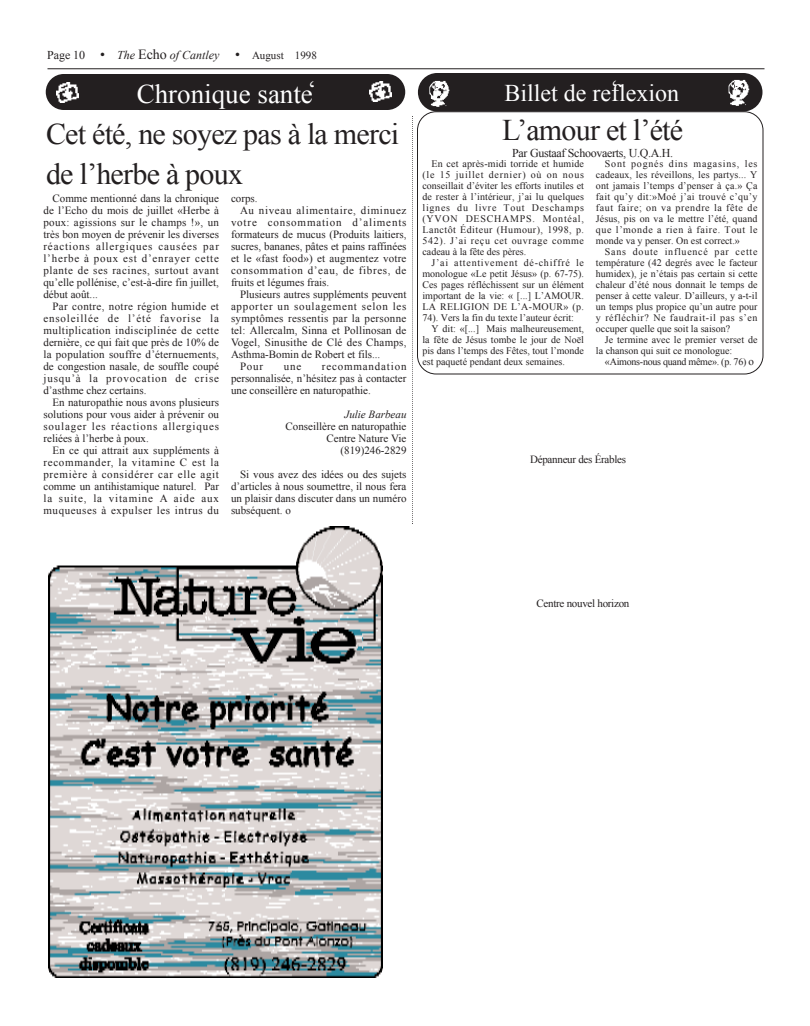
<style>
.page{position:relative;width:810px;height:1026px;background:#fff}
.page>*{position:absolute;margin:0;border:0;box-sizing:border-box;transform-origin:0 0}
.t1{font:30px/39.8px "Times New Roman";letter-spacing:-.025em;color:#231f20}
.t2{font:27px "Times New Roman";color:#fff}
.t3{font:24px "Times New Roman";color:#fff}
.t4{font:italic 12px "Times New Roman";color:#231f20}
.t5{font:12px "Times New Roman";letter-spacing:-.025em;color:#231f20}
.t6{font:11px/12px "Times New Roman";color:#231f20;text-align:justify}
.t7{font:11px "Times New Roman";letter-spacing:.02em;color:#231f20}
.t8{font:11px "Times New Roman";letter-spacing:.06em;color:#231f20}
.t9{font:11px "Times New Roman";letter-spacing:-.025em;color:#231f20}
.t10{font:11px "Times New Roman";letter-spacing:.03em;color:#231f20}
.t11{font:11px "Times New Roman";letter-spacing:.065em;color:#231f20}
.t12{font:11px "Times New Roman";letter-spacing:.075em;color:#231f20}
.t13{font:italic 11px "Times New Roman";color:#231f20}
.t14{font:10px/11px "Times New Roman";color:#231f20;text-align:justify}
.t15{font:10px "Times New Roman";letter-spacing:-.025em;color:#231f20}
.t16{font:10px "Times New Roman";letter-spacing:.075em;color:#231f20}
.t17{font:10px "Times New Roman";letter-spacing:.03em;color:#231f20}
.s1{font-style:normal}
.s2{font-style:normal;font-size:14px}
.s3{font-style:normal;font-size:11px}
.s4{font-size:26px}
.s5{font-size:11px}
</style>
<div class="page">
<hr style="left:48px;top:68px;width:716px;height:1px;background:#231f20">
<div style="left:46px;top:74px;width:359px;height:36px;background:#231f20;border-radius:18px"></div>
<img style="left:57px;top:82px;width:21px;height:21px">
<img style="left:370px;top:82px;width:21px;height:20px">
<svg style="left:412px;top:116px;width:1px;height:408px"></svg>
<img style="left:48px;top:526px;width:335px;height:452px">
<svg style="left:417px;top:111px;width:347px;height:263px"></svg>
<div style="left:418px;top:73px;width:344px;height:39px;background:#231f20;border-radius:19px"></div>
<img style="left:728px;top:79px;width:22px;height:27px">
<img style="left:425px;top:80px;width:25px;height:30px">
<div style="left:441px;top:113px;width:303px;height:48px;background:#fff"></div>
<p class="t4" style="left:47px;top:49px;width:271px"><span class="s1">Page 10</span> <span class="s2">•</span> The <span class="s2">echo</span> of Cantley <span class="s2">•</span> <span class="s3">August 1998</span></p>
<h2 class="t2" style="left:137px;top:79px;width:181px">Chronique sante<span class="s4">‘</span></h2>
<h1 class="t1" style="left:46px;top:114px;width:355px">Cet été, ne soyez pas à la merci de l’herbe à poux</h1>
<p class="t6" style="left:43px;top:192px;width:177px;text-indent:9px">Comme mentionné dans la chronique de l’echo du mois de juillet «Herbe à poux: agissions sur le champs !», un très bon moyen de prévenir les diverses réactions allergiques causées par l’herbe à poux est d’enrayer cette plante de ses racines, surtout avant qu’elle pollénise, c’est-à-dire fin juillet, début août...</p>
<p class="t6" style="left:43px;top:300px;width:177px;text-indent:9px">Par contre, notre région humide et ensoleillée de l’été favorise la multiplication indisciplinée de cette dernière, ce qui fait que près de 10% de la population souffre d’éternuements, de congestion nasale, de souffle coupé jusqu’à la provocation de crise d’asthme chez certains.</p>
<p class="t6" style="left:44px;top:396px;width:177px;text-indent:9px">en naturopathie nous avons plusieurs solutions pour vous aider à prévenir ou soulager les réactions allergiques reliées à l’herbe à poux.</p>
<p class="t6" style="left:44px;top:444px;width:177px;text-indent:9px">en ce qui attrait aux suppléments à recommander, la vitamine C est la première à considérer car elle agit comme un antihistamique naturel. Par la suite, la vitamine A aide aux muqueuses à expulser les intrus du</p>
<p class="t6" style="left:231px;top:192px;width:28px">corps.</p>
<p class="t8" style="left:240px;top:204px;width:168px">Au niveau alimentaire, diminuez</p>
<p class="t12" style="left:231px;top:216px;width:177px">votre consommation d’aliments</p>
<p class="t6" style="left:231px;top:228px;width:177px">formateurs de mucus (Produits laitiers,</p>
<p class="t6" style="left:231px;top:240px;width:177px">sucres, bananes, pâtes et pains raffinées</p>
<p class="t7" style="left:231px;top:252px;width:177px">et le «fast food») et augmentez votre</p>
<p class="t8" style="left:231px;top:264px;width:177px">consommation d’eau, de fibres, de</p>
<p class="t6" style="left:231px;top:276px;width:100px">fruits et légumes frais.</p>
<p class="t6" style="left:240px;top:288px;width:168px">Plusieurs autres suppléments peuvent</p>
<p class="t11" style="left:231px;top:300px;width:177px">apporter un soulagement selon les</p>
<p class="t10" style="left:231px;top:312px;width:177px">symptômes ressentis par la personne</p>
<p class="t6" style="left:231px;top:324px;width:177px">tel: Allercalm, Sinna et Pollinosan de</p>
<p class="t7" style="left:231px;top:336px;width:177px">Vogel, Sinusithe de Clé des Champs,</p>
<p class="t6" style="left:231px;top:348px;width:151px">Asthma-Bomin de Robert et fils...</p>
<p class="t6" style="left:240px;top:360px;width:25px">Pour</p>
<p class="t6" style="left:284px;top:360px;width:19px">une</p>
<p class="t6" style="left:231px;top:360px;width:177px;text-indent:91px">recommandation personnalisée, n’hésitez pas à contacter une conseillère en naturopathie.</p>
<p class="t13" style="left:344px;top:408px;width:64px">Julie Barbeau</p>
<p class="t6" style="left:286px;top:420px;width:122px;text-align:right">Conseillère en naturopathie<br>Centre Nature Vie (819)246-2829</p>
<p class="t6" style="left:231px;top:468px;width:177px;text-indent:9px">Si vous avez des idées ou des sujets d’articles à nous soumettre, il nous fera un plaisir dans discuter dans un numéro subséquent. o</p>
<h3 class="t3" style="left:504px;top:80px;width:176px">Billet de re‘flexion</h3>
<h1 class="t1" style="left:502px;top:110px;width:182px">L’amour et l’été</h1>
<p class="t5" style="left:512px;top:146px;width:163px">Par Gustaaf Schoovaerts, U.Q.A.H.</p>
<p class="t14" style="left:422px;top:159px;width:163px;text-indent:9px">en cet après-midi torride et humide (le 15 juillet dernier) où on nous conseillait d’éviter les efforts inutiles et de rester à l’intérieur, j’ai lu quelques lignes du livre Tout Deschamps (YVON DeSCHAMPS. Montéal, Lanctôt Éditeur (Humour), 1998, p.<br>542). J’ai reçu cet ouvrage comme cadeau à la fête des pères.</p>
<p class="t16" style="left:432px;top:258px;width:154px">J’ai attentivement dé-chiffré le</p>
<p class="t14" style="left:422px;top:269px;width:163px">monologue «Le petit Jésus» (p. 67-75).</p>
<p class="t14" style="left:423px;top:280px;width:163px">Ces pages réfléchissent sur un élément</p>
<p class="t14" style="left:422px;top:291px;width:163px">important de la vie: « [...] L’AMOUR.</p>
<p class="t17" style="left:422px;top:302px;width:163px">LA ReLIGION De L’A-MOUR» (p.</p>
<p class="t14" style="left:422px;top:313px;width:153px">74). Vers la fin du texte l’auteur écrit:</p>
<p class="t14" style="left:431px;top:324px;width:154px">Y dit: «[...] Mais malheureusement,</p>
<p class="t14" style="left:422px;top:335px;width:163px">la fête de Jésus tombe le jour de Noël</p>
<p class="t14" style="left:422px;top:346px;width:163px">pis dans l’temps des Fêtes, tout l’monde</p>
<p class="t14" style="left:422px;top:357px;width:144px">est paqueté pendant deux semaines.</p>
<p class="t14" style="left:596px;top:159px;width:163px;text-indent:9px">Sont pognés dins magasins, les cadeaux, les réveillons, les partys... Y ont jamais l’temps d’penser à ça.» Ça fait qu’y dit:»Moé j’ai trouvé c’qu’y faut faire; on va prendre la fête de Jésus, pis on va le mettre l’été, quand que l’monde a rien à faire. Tout le monde va y penser. On est correct.»</p>
<p class="t14" style="left:596px;top:247px;width:163px;text-indent:9px">Sans doute influencé par cette température (42 degrés avec le facteur humidex), je n’étais pas certain si cette chaleur d’été nous donnait le temps de penser à cette valeur. D’ailleurs, y a-t-il un temps plus propice qu’un autre pour y réfléchir? Ne faudrait-il pas s’en occuper quelle que soit la saison?</p>
<p class="t14" style="left:596px;top:335px;width:163px;text-indent:9px">Je termine avec le premier verset de la chanson qui suit ce monologue:</p>
<p class="t15" style="left:605px;top:357px;width:150px">«Aimons-nous quand même». (p. 76) <span class="s5">o</span></p>
<p class="t9" style="left:530px;top:453px;width:97px">Dépanneur des Érables</p>
<p class="t9" style="left:537px;top:597px;width:94px">Centre nouvel horizon</p>
</div>
